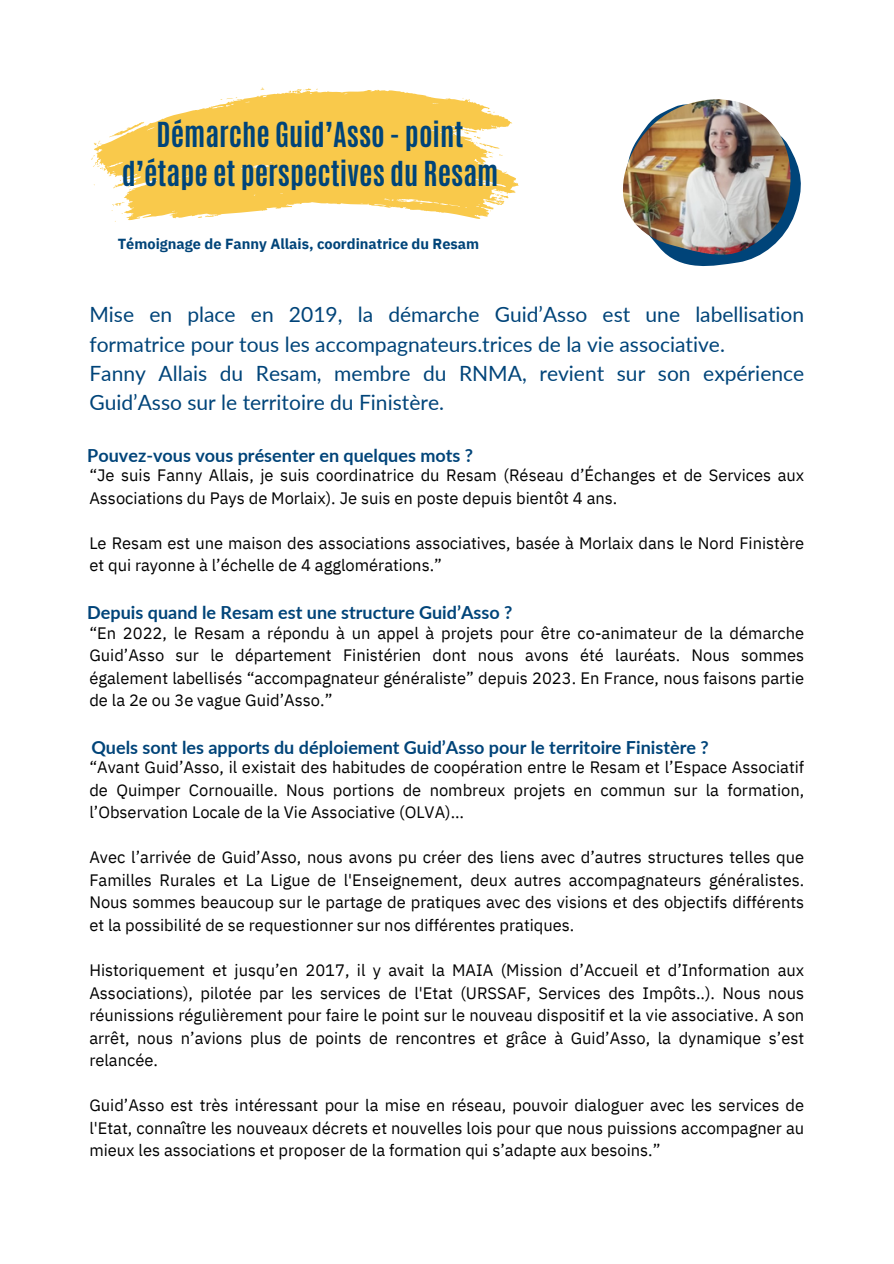
<style>
.page{position:relative;width:894px;height:1264px;background:#fff}
.page>*{position:absolute;margin:0;border:0;box-sizing:border-box;transform-origin:0 0}
.t1{font:700 28.8px/39.3px "Antonio";color:#004479;text-align:center}
.t2{font:21px/29.2px "Lato";color:#004479}
.t3{font:700 18px "Lato";color:#004479}
.t4{font:16.5px/22.5px "IBM Plex Sans";color:#000;text-align:justify}
.t5{font:700 14.55px "IBM Plex Sans";color:#004479}
</style>
<div class="page">
<svg style="left:667px;top:148px;width:134px;height:118px"></svg>
<img style="left:622px;top:99px;width:168px;height:156px">
<svg style="left:124px;top:89px;width:394px;height:132px;fill:#f9c94b"></svg>
<svg style="left:495px;top:192px;width:13px;height:8px"></svg>
<svg style="left:462px;top:98px;width:8px;height:2px"></svg>
<svg style="left:303px;top:88px;width:15px;height:3px"></svg>
<svg style="left:254px;top:165px;width:10px;height:2px"></svg>
<svg style="left:220px;top:97px;width:17px;height:4px"></svg>
<svg style="left:111px;top:202px;width:13px;height:12px"></svg>
<svg style="left:91px;top:121px;width:54px;height:69px"></svg>
<svg style="left:456px;top:129px;width:46px;height:29px"></svg>
<svg style="left:198px;top:215px;width:16px;height:3px"></svg>
<p class="t1" style="left:122px;top:115px;width:378px">Démarche Guid’Asso - point d’étape et perspectives du Resam</p>
<p class="t5" style="left:118px;top:234px;width:363px">Témoignage de Fanny Allais, coordinatrice du Resam</p>
<h4 class="t2" style="left:89px;top:299px;width:716px">Mise en place en 2019, la démarche Guid’Asso est une labellisation formatrice pour tous les accompagnateurs.trices de la vie associative.<br>Fanny Allais du Resam, membre du RNMA, revient sur son expérience Guid’Asso sur le territoire du Finistère.</h4>
<h2 class="t3" style="left:87px;top:444px;width:387px">Pouvez-vous vous présenter en quelques mots ?</h2>
<h1 class="t4" style="left:89px;top:464px;width:716px">“Je suis Fanny Allais, je suis coordinatrice du Resam (Réseau d’Échanges et de Services aux<br>Associations du Pays de Morlaix). Je suis en poste depuis bientôt 4 ans.</h1>
<p class="t4" style="left:89px;top:531px;width:716px">Le Resam est une maison des associations associatives, basée à Morlaix dans le Nord Finistère et qui rayonne à l’échelle de 4 agglomérations.”</p>
<h3 class="t3" style="left:87px;top:601px;width:426px">Depuis quand le Resam est une structure Guid’Asso ?</h3>
<h4 class="t4" style="left:89px;top:621px;width:716px">“En 2022, le Resam a répondu à un appel à projets pour être co-animateur de la démarche Guid’Asso sur le département Finistérien dont nous avons été lauréats. Nous sommes également labellisés “accompagnateur généraliste” depuis 2023. En France, nous faisons partie de la 2e ou 3e vague Guid’Asso.”</h4>
<h4 class="t3" style="left:91px;top:736px;width:618px">Quels sont les apports du déploiement Guid’Asso pour le territoire Finistère ?</h4>
<h3 class="t4" style="left:89px;top:756px;width:716px">“Avant Guid’Asso, il existait des habitudes de coopération entre le Resam et l’Espace Associatif de Quimper Cornouaille. Nous portions de nombreux projets en commun sur la formation, l’Observation Locale de la Vie Associative (OLVA)…</h3>
<h4 class="t4" style="left:89px;top:846px;width:716px">Avec l’arrivée de Guid’Asso, nous avons pu créer des liens avec d’autres structures telles que Familles Rurales et La Ligue de l'Enseignement, deux autres accompagnateurs généralistes.<br>Nous sommes beaucoup sur le partage de pratiques avec des visions et des objectifs différents et la possibilité de se requestionner sur nos différentes pratiques.</h4>
<h3 class="t4" style="left:89px;top:958px;width:716px">Historiquement et jusqu’en 2017, il y avait la MAIA (Mission d’Accueil et d’Information aux Associations), pilotée par les services de l'Etat (URSSAF, Services des Impôts..). Nous nous réunissions régulièrement pour faire le point sur le nouveau dispositif et la vie associative. A son arrêt, nous n’avions plus de points de rencontres et grâce à Guid’Asso, la dynamique s’est relancée.</h3>
<h4 class="t4" style="left:89px;top:1093px;width:716px">Guid’Asso est très intéressant pour la mise en réseau, pouvoir dialoguer avec les services de l'Etat, connaître les nouveaux décrets et nouvelles lois pour que nous puissions accompagner au mieux les associations et proposer de la formation qui s’adapte aux besoins.”</h4>
</div>
